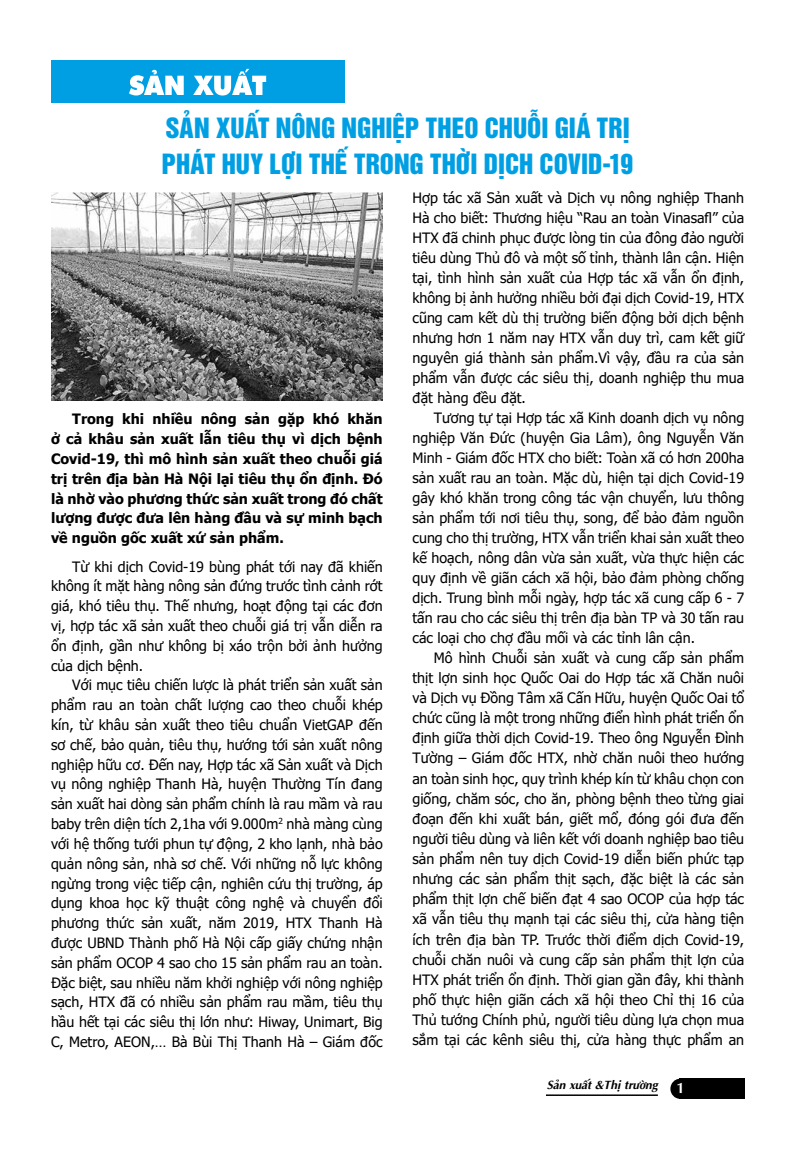
<style>
.page{position:relative;width:808px;height:1149px;background:#fff}
.page>*{position:absolute;margin:0;border:0;box-sizing:border-box;transform-origin:0 0}
.t1{font:25.5px/36px "UTM Helvet Ins";color:#009fe3}
.t2{font:14.25px/19.8px "Tahoma";color:#000;text-align:justify}
.t3{font:700 14.25px/19.8px "Tahoma";color:#000;text-align:justify}
.t4{font:italic 700 12px "UTM Aptima";color:#000}
.s1{font-style:normal;font-size:15px;color:#fff}
</style>
<div class="page">
<hr style="left:546px;top:1094px;width:112px;height:1px;background:#000">
<div style="left:680px;top:1078px;width:65px;height:20px;background:#000"></div>
<div style="left:670px;top:1078px;width:19px;height:20px;background:#000;border-radius:50%"></div>
<div style="left:51px;top:61px;width:293px;height:42px;background:#009fe3"></div>
<svg style="left:129px;top:69px;width:137px;height:26px"></svg>
<img style="left:51px;top:193px;width:332px;height:207px">
<h1 class="t1" style="left:162px;top:108px;width:473px">SẢN XUẤT NÔNG NGHIỆP THEO CHUỖI GIÁ TRỊ<br>PHÁT HUY LỢI THẾ TRONG THỜI DỊCH COVID-19</h1>
<p class="t3" style="left:51px;top:409px;width:333px;text-indent:21px">Trong khi nhiều nông sản gặp khó khăn ở cả khâu sản xuất lẫn tiêu thụ vì dịch bệnh Covid-19, thì mô hình sản xuất theo chuỗi giá trị trên địa bàn Hà Nội lại tiêu thụ ổn định. Đó là nhờ vào phương thức sản xuất trong đó chất lượng được đưa lên hàng đầu và sự minh bạch về nguồn gốc xuất xứ sản phẩm.</p>
<p class="t2" style="left:51px;top:557px;width:333px;text-indent:21px">Từ khi dịch Covid-19 bùng phát tới nay đã khiến không ít mặt hàng nông sản đứng trước tình cảnh rớt giá, khó tiêu thụ. Thế nhưng, hoạt động tại các đơn vị, hợp tác xã sản xuất theo chuỗi giá trị vẫn diễn ra ổn định, gần như không bị xáo trộn bởi ảnh hưởng của dịch bệnh.</p>
<p class="t2" style="left:51px;top:676px;width:333px;text-indent:21px">Với mục tiêu chiến lược là phát triển sản xuất sản phẩm rau an toàn chất lượng cao theo chuỗi khép kín, từ khâu sản xuất theo tiêu chuẩn VietGAP đến sơ chế, bảo quản, tiêu thụ, hướng tới sản xuất nông nghiệp hữu cơ. Đến nay, Hợp tác xã Sản xuất và Dịch vụ nông nghiệp Thanh Hà, huyện Thường Tín đang sản xuất hai dòng sản phẩm chính là rau mầm và rau baby trên diện tích 2,1ha với 9.000m<sup>2</sup> nhà màng cùng với hệ thống tưới phun tự động, 2 kho lạnh, nhà bảo quản nông sản, nhà sơ chế. Với những nỗ lực không ngừng trong việc tiếp cận, nghiên cứu thị trường, áp dụng khoa học kỹ thuật công nghệ và chuyển đổi phương thức sản xuất, năm 2019, HTX Thanh Hà được UBND Thành phố Hà Nội cấp giấy chứng nhận sản phẩm OCOP 4 sao cho 15 sản phẩm rau an toàn.<br>Đặc biệt, sau nhiều năm khởi nghiệp với nông nghiệp sạch, HTX đã có nhiều sản phẩm rau mầm, tiêu thụ hầu hết tại các siêu thị lớn như: Hiway, Unimart, Big C, Metro, AEON,… Bà Bùi Thị Thanh Hà – Giám đốc</p>
<p class="t2" style="left:412px;top:189px;width:333px">Hợp tác xã Sản xuất và Dịch vụ nông nghiệp Thanh Hà cho biết: Thương hiệu “Rau an toàn Vinasafl” của HTX đã chinh phục được lòng tin của đông đảo người tiêu dùng Thủ đô và một số tỉnh, thành lân cận. Hiện tại, tình hình sản xuất của Hợp tác xã vẫn ổn định, không bị ảnh hưởng nhiều bởi đại dịch Covid-19, HTX cũng cam kết dù thị trường biến động bởi dịch bệnh nhưng hơn 1 năm nay HTX vẫn duy trì, cam kết giữ nguyên giá thành sản phẩm.Vì vậy, đầu ra của sản phẩm vẫn được các siêu thị, doanh nghiệp thu mua đặt hàng đều đặt.</p>
<p class="t2" style="left:412px;top:408px;width:333px;text-indent:21px">Tương tự tại Hợp tác xã Kinh doanh dịch vụ nông nghiệp Văn Đức (huyện Gia Lâm), ông Nguyễn Văn Minh - Giám đốc HTX cho biết: Toàn xã có hơn 200ha sản xuất rau an toàn. Mặc dù, hiện tại dịch Covid-19 gây khó khăn trong công tác vận chuyển, lưu thông sản phẩm tới nơi tiêu thụ, song, để bảo đảm nguồn cung cho thị trường, HTX vẫn triển khai sản xuất theo kế hoạch, nông dân vừa sản xuất, vừa thực hiện các quy định về giãn cách xã hội, bảo đảm phòng chống dịch. Trung bình mỗi ngày, hợp tác xã cung cấp 6 - 7 tấn rau cho các siêu thị trên địa bàn TP và 30 tấn rau các loại cho chợ đầu mối và các tỉnh lân cận.</p>
<p class="t2" style="left:412px;top:648px;width:333px;text-indent:21px">Mô hình Chuỗi sản xuất và cung cấp sản phẩm thịt lợn sinh học Quốc Oai do Hợp tác xã Chăn nuôi và Dịch vụ Đồng Tâm xã Cấn Hữu, huyện Quốc Oai tổ chức cũng là một trong những điển hình phát triển ổn định giữa thời dịch Covid-19. Theo ông Nguyễn Đình Tường – Giám đốc HTX, nhờ chăn nuôi theo hướng an toàn sinh học, quy trình khép kín từ khâu chọn con giống, chăm sóc, cho ăn, phòng bệnh theo từng giai đoạn đến khi xuất bán, giết mổ, đóng gói đưa đến người tiêu dùng và liên kết với doanh nghiệp bao tiêu sản phẩm nên tuy dịch Covid-19 diễn biến phức tạp nhưng các sản phẩm thịt sạch, đặc biệt là các sản phẩm thịt lợn chế biến đạt 4 sao OCOP của hợp tác xã vẫn tiêu thụ mạnh tại các siêu thị, cửa hàng tiện ích trên địa bàn TP. Trước thời điểm dịch Covid-19, chuỗi chăn nuôi và cung cấp sản phẩm thịt lợn của HTX phát triển ổn định. Thời gian gần đây, khi thành phố thực hiện giãn cách xã hội theo Chỉ thị 16 của Thủ tướng Chính phủ, người tiêu dùng lựa chọn mua sắm tại các kênh siêu thị, cửa hàng thực phẩm an</p>
<p class="t4" style="left:547px;top:1075px;width:139px">Sản xuất &amp;Thị trường <span class="s1">1</span></p>
</div>
